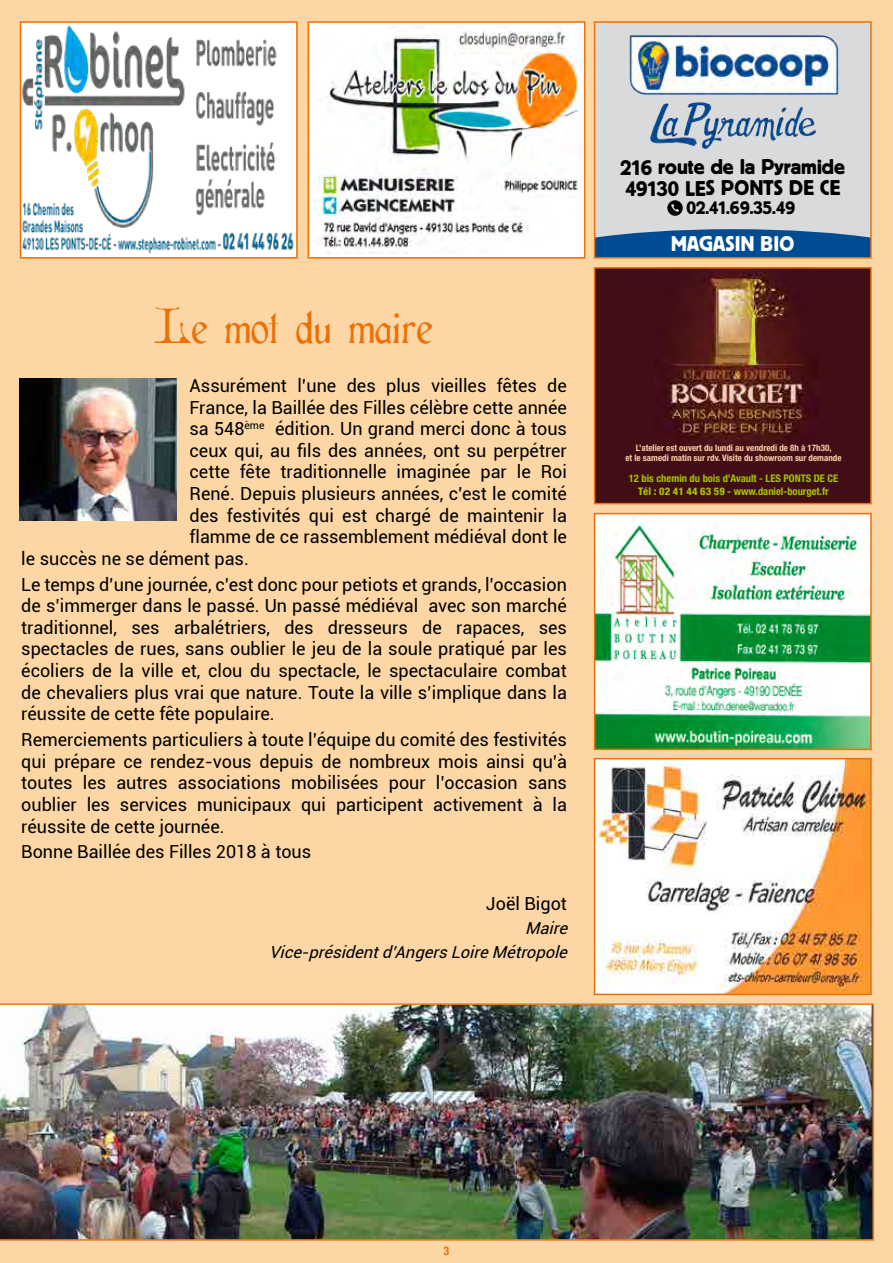
<style>
.page{position:relative;width:893px;height:1263px;background:#fcd6a4}
.page>*{position:absolute;margin:0;border:0;box-sizing:border-box;transform-origin:0 0}
.t1{font:47.7px "Cardinal";color:#ec7007}
.t2{font:21.15px/21.1px "Block BE";letter-spacing:-.005em;color:#000}
.t3{font:21.15px "Block BE";letter-spacing:.01em;color:#fff}
.t4{font:18.15px "Block BE";letter-spacing:-.005em;color:#000}
.t5{font:18px/21.6px "Roboto";color:#000;text-align:justify}
.t6{font:italic 16.5px/24px "Roboto";color:#000;text-align:right}
.t7{font:700 condensed 12px "Helvetica Neue";color:#ec7007}
.t8{font:700 condensed 10.5px/12.6px "Helvetica Neue";color:#a4c400;text-align:center}
.t9{font:700 condensed 9px/10.8px "Helvetica Neue";color:#facea6;text-align:center}
.s1{font-weight:800}
</style>
<div class="page">
<div style="left:308px;top:22px;width:277px;height:236px;background:#fff"></div>
<img style="left:313px;top:27px;width:269px;height:226px">
<div style="left:308px;top:21px;width:277px;height:238px;border:2px solid #ec7007"></div>
<img style="left:597px;top:516px;width:272px;height:231px">
<div style="left:594px;top:513px;width:278px;height:237px;border:2px solid #ec7007"></div>
<img style="left:597px;top:761px;width:272px;height:231px">
<div style="left:594px;top:758px;width:278px;height:237px;border:2px solid #ec7007"></div>
<img style="left:23px;top:24px;width:272px;height:232px">
<div style="left:20px;top:21px;width:278px;height:238px;border:2px solid #ec7007"></div>
<img style="left:0;top:1003px;width:874px;height:238px">
<div style="left:595px;top:22px;width:276px;height:236px;background:#d9dadb"></div>
<svg style="left:597px;top:229px;width:272px;height:27px;background:#165a99"></svg>
<img style="left:629px;top:35px;width:210px;height:114px">
<svg style="left:667px;top:200px;width:16px;height:16px"></svg>
<svg style="left:671px;top:204px;width:8px;height:8px"></svg>
<div style="left:594px;top:21px;width:278px;height:238px;border:2px solid #ec7007"></div>
<img style="left:20px;top:378px;width:157px;height:143px">
<div style="left:595px;top:268px;width:276px;height:236px;background:#420e16"></div>
<img style="left:666px;top:270px;width:142px;height:184px">
<div style="left:594px;top:267px;width:278px;height:237px;border:2px solid #ec7007"></div>
<h1 class="t1" style="left:154px;top:296px;width:280px">Le mot du maire</h1>
<p class="t5" style="left:190px;top:374px;width:379px">Assurément l’une des plus vieilles fêtes de</p>
<p class="t5" style="left:190px;top:396px;width:379px">France, la Baillée des Filles célèbre cette année</p>
<p class="t5" style="left:190px;top:417px;width:379px">sa 548<sup>ème</sup> édition. Un grand merci donc à tous</p>
<p class="t5" style="left:190px;top:439px;width:379px">ceux qui, au fils des années, ont su perpétrer</p>
<p class="t5" style="left:190px;top:460px;width:379px">cette fête traditionnelle imaginée par le Roi</p>
<p class="t5" style="left:190px;top:482px;width:379px">René. Depuis plusieurs années, c’est le comité</p>
<p class="t5" style="left:190px;top:504px;width:379px">des festivités qui est chargé de maintenir la</p>
<p class="t5" style="left:190px;top:525px;width:379px">flamme de ce rassemblement médiéval dont le</p>
<p class="t5" style="left:21px;top:547px;width:229px">le succès ne se dément pas.</p>
<p class="t5" style="left:21px;top:573px;width:547px">Le temps d’une journée, c’est donc pour petiots et grands, l’occasion de s’immerger dans le passé. Un passé médiéval avec son marché traditionnel, ses arbalétriers, des dresseurs de rapaces, ses spectacles de rues, sans oublier le jeu de la soule pratiqué par les écoliers de la ville et, clou du spectacle, le spectaculaire combat de chevaliers plus vrai que nature. Toute la ville s’implique dans la réussite de cette fête populaire.</p>
<p class="t5" style="left:21px;top:728px;width:547px">Remerciements particuliers à toute l’équipe du comité des festivités qui prépare ce rendez-vous depuis de nombreux mois ainsi qu’à toutes les autres associations mobilisées pour l’occasion sans oublier les services municipaux qui participent activement à la réussite de cette journée.</p>
<p class="t5" style="left:21px;top:840px;width:291px">Bonne Baillée des Filles 2018 à tous</p>
<p class="t5" style="left:486px;top:892px;width:83px">Joël Bigot</p>
<p class="t6" style="left:269px;top:916px;width:305px">Maire<br>Vice-présidentd’AngersLoireMétropole</p>
<p class="t2" style="left:620px;top:156px;width:226px">216 route de la Pyramide<br>49130 LES PONTS DE CE</p>
<p class="t4" style="left:686px;top:198px;width:110px">02.41.69.35.49</p>
<p class="t3" style="left:671px;top:232px;width:124px">MAGASIN BIO</p>
<p class="t9" style="left:625px;top:442px;width:218px">L’atelier est ouvert du lundi au vendredi de 8h à 17h30,<br>et le samedi matin sur rdv. Visite du showroom sur demande</p>
<p class="t8" style="left:629px;top:472px;width:211px">12 bis chemin du bois d’Avault - LES PONTS DE CE<br><span class="s1">Tél : 02 41 44 63 59</span> - www.daniel-bourget.fr</p>
<p class="t7" style="left:444px;top:1241px;width:7px">3</p>
</div>
